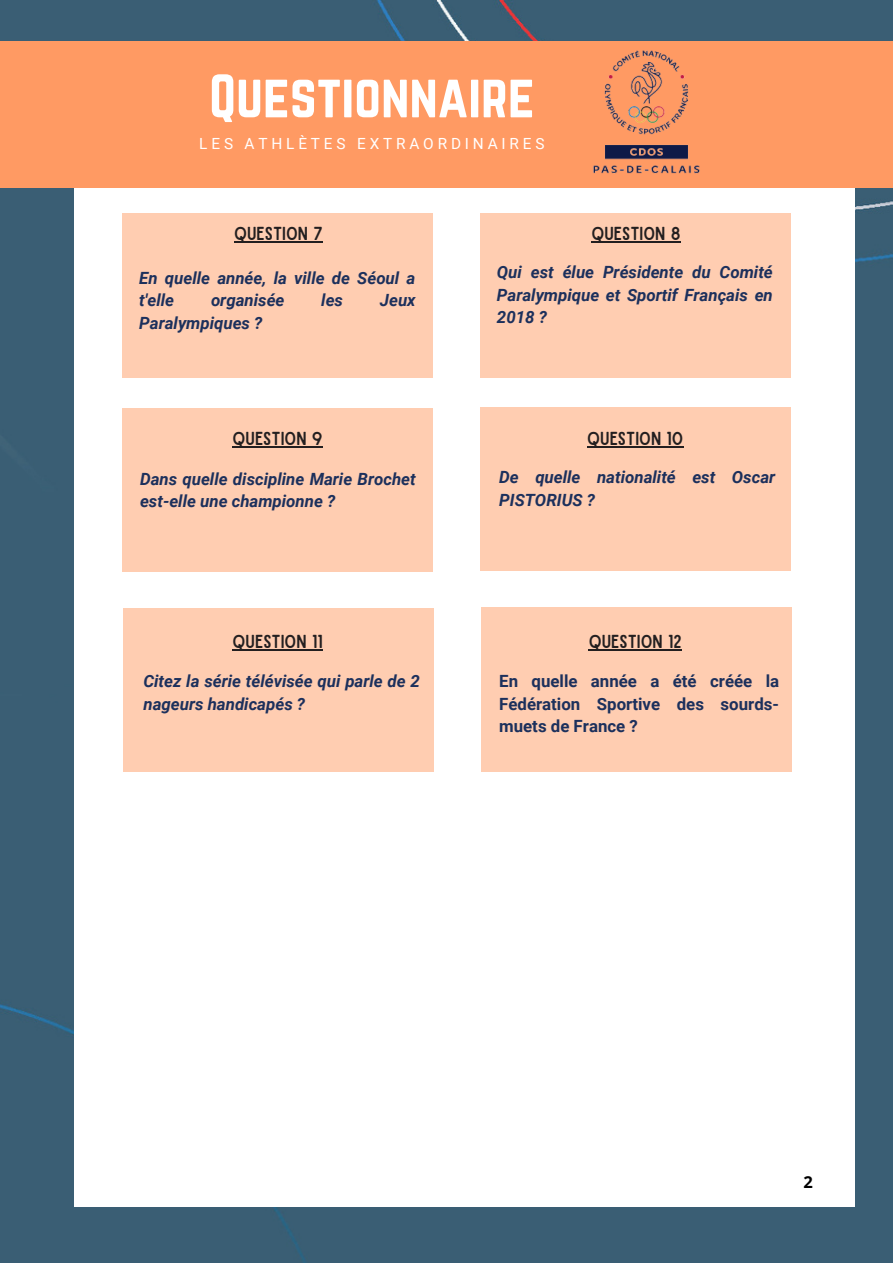
<style>
.page{position:relative;width:893px;height:1264px;background:#fff}
.page>*{position:absolute;margin:0;border:0;box-sizing:border-box;transform-origin:0 0}
.t1{font:53.85px "Norwester";color:#fff}
.t2{font:18px "Sailors";color:#231f20}
.t3{font:italic 700 16.8px/22.5px "Roboto";color:#1c305c}
.t4{font:700 16.8px/22.5px "Roboto";color:#1c305c;text-align:justify}
.t5{font:700 16.5px "Open Sans";color:#000}
.t6{font:15.3px "Roboto";letter-spacing:.25em;color:#fff}
</style>
<div class="page">
<div style="left:0;top:0;width:892px;height:1262px;background:#3a5e74"></div>
<div style="left:74px;top:55px;width:780px;height:1152px;background:#fff"></div>
<div style="left:0;top:41px;width:892px;height:146px;background:#ff9a63"></div>
<div style="left:122px;top:408px;width:311px;height:163px;background:#ffcdb1"></div>
<div style="left:123px;top:608px;width:310px;height:163px;background:#ffcdb1"></div>
<div style="left:480px;top:408px;width:310px;height:163px;background:#ffcdb1"></div>
<div style="left:481px;top:608px;width:310px;height:163px;background:#ffcdb1"></div>
<img style="left:593px;top:50px;width:107px;height:124px">
<div style="left:122px;top:214px;width:311px;height:163px;background:#ffcdb1"></div>
<div style="left:480px;top:214px;width:310px;height:163px;background:#ffcdb1"></div>
<hr style="left:234px;top:241px;width:89px;height:1px;background:#231f20">
<hr style="left:591px;top:241px;width:89px;height:1px;background:#231f20">
<hr style="left:232px;top:446px;width:91px;height:1px;background:#231f20">
<hr style="left:587px;top:446px;width:96px;height:1px;background:#231f20">
<hr style="left:232px;top:649px;width:91px;height:1px;background:#231f20">
<hr style="left:588px;top:649px;width:93px;height:1px;background:#231f20">
<h1 class="t1" style="left:209px;top:63px;width:327px">QUESTIONNAIRE</h1>
<p class="t6" style="left:199px;top:135px;width:347px">LES ATHLÈTES EXTRAORDINAIRES</p>
<p class="t2" style="left:234px;top:227px;width:90px">QUESTION 7</p>
<p class="t2" style="left:591px;top:227px;width:91px">QUESTION 8</p>
<p class="t3" style="left:139px;top:267px;width:277px">En quelle année, la ville de Séoul a t'elle</p>
<p class="t3" style="left:211px;top:289px;width:75px">organisée</p>
<p class="t3" style="left:321px;top:289px;width:23px">les</p>
<p class="t3" style="left:380px;top:289px;width:37px">Jeux</p>
<p class="t3" style="left:139px;top:312px;width:125px">Paralympiques ?</p>
<p class="t3" style="left:497px;top:261px;width:277px;text-align:justify">Qui est élue Présidente du Comité Paralympique et Sportif Français en 2018 ?</p>
<p class="t2" style="left:232px;top:432px;width:92px">QUESTION 9</p>
<p class="t2" style="left:587px;top:432px;width:98px">QUESTION 10</p>
<p class="t3" style="left:140px;top:467px;width:277px">Dans quelle discipline Marie Brochet est-elle une championne ?</p>
<p class="t3" style="left:499px;top:466px;width:277px">De quelle nationalité est Oscar<br>PISTORIUS ?</p>
<p class="t2" style="left:232px;top:635px;width:92px">QUESTION 11</p>
<p class="t2" style="left:588px;top:635px;width:94px">QUESTION 12</p>
<p class="t3" style="left:143px;top:670px;width:278px">Citez la série télévisée qui parle de 2 nageurs handicapés ?</p>
<p class="t4" style="left:499px;top:670px;width:281px">En quelle année a été créée la Fédération Sportive des sourds&shy;muets de France ?</p>
<p class="t5" style="left:803px;top:1170px;width:11px">2</p>
</div>
